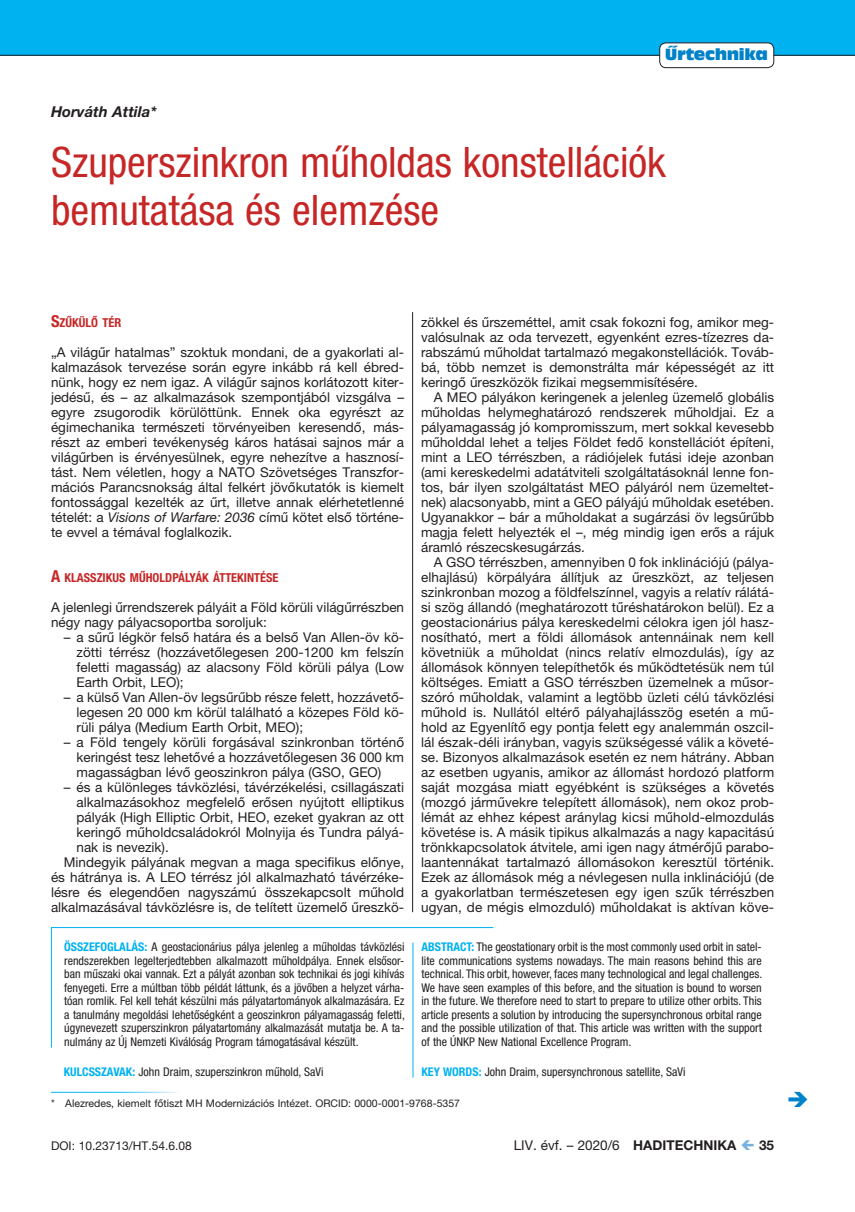
<style>
.page{position:relative;width:855px;height:1212px;background:#fff}
.page>*{position:absolute;margin:0;border:0;box-sizing:border-box;transform-origin:0 0}
.t1{font:condensed 42px/48px "Helvetica Neue LT Pro";color:#c62626}
.t2{font:italic 700 15px "Helvetica Neue LT Pro";color:#231f20}
.t3{font:15px "Antique Olive Compact";letter-spacing:-.02em;color:#0082c8}
.t4{font:13.5px/15px "Helvetica Neue LT Pro";color:#231f20;text-align:justify}
.t5{font:700 13.5px "Helvetica Neue LT Pro";color:#231f20}
.t6{font:700 condensed 12.3px "Helvetica Neue LT Pro";color:#c62626}
.t7{font:condensed 12px/13.5px "Helvetica Neue LT Pro";color:#231f20;text-align:justify}
.t8{font:12px "Helvetica Neue LT Pro";color:#231f20}
.t9{font:10.5px "Helvetica Neue LT Pro";color:#231f20}
.s1{font-size:16.5px}
.s2{font-style:italic}
.s3{font-weight:700;color:#00b2ef}
.s4{font-weight:700}
</style>
<div class="page">
<hr style="left:412px;top:942px;width:1px;height:135px;background:#00b2ef">
<svg style="left:51px;top:927px;width:443px;height:121px"></svg>
<div style="left:0;top:0;width:855px;height:55px;background:#00b2ef"></div>
<hr style="left:0;top:55px;width:855px;height:1px;background:#231f20">
<div style="left:659px;top:43px;width:114px;height:25px;background:#fff;border-radius:6px"></div>
<div style="left:659px;top:43px;width:115px;height:25px;border:1px solid #231f20;border-radius:6px"></div>
<hr style="left:412px;top:312px;width:1px;height:600px;background:#231f20">
<p class="t3" style="left:664px;top:44px;width:105px">Űrtechnika</p>
<p class="t2" style="left:51px;top:102px;width:107px">Horváth Attila*</p>
<h1 class="t1" style="left:51px;top:138px;width:616px">Szuperszinkron műholdas konstellációk bemutatása és elemzése</h1>
<p class="t6" style="left:51px;top:315px;width:72px"><span class="s1">S</span>ZŰKÜLŐ TÉR</p>
<p class="t4" style="left:51px;top:345px;width:354px">„A világűr hatalmas” szoktuk mondani, de a gyakorlati al&shy;kalmazások tervezése során egyre inkább rá kell ébred&shy;nünk, hogy ez nem igaz. A világűr sajnos korlátozott kiter&shy;jedésű, és – az alkalmazások szempontjából vizsgálva – egyre zsugorodik körülöttünk. Ennek oka egyrészt az égimechanika természeti törvényeiben keresendő, más&shy;részt az emberi tevékenység káros hatásai sajnos már a világűrben is érvényesülnek, egyre nehezítve a hasznosí&shy;tást. Nem véletlen, hogy a NATO Szövetséges Transzfor&shy;mációs Parancsnokság által felkért jövőkutatók is kiemelt fontossággal kezelték az űrt, illetve annak elérhetetlenné tételét: a <span class="s2">Visions of Warfare: 2036</span> című kötet első történe&shy;te evvel a témával foglalkozik.</p>
<p class="t6" style="left:51px;top:570px;width:229px"><span class="s1">A</span> KLASSZIKUS MŰHOLDPÁLYÁK ÁTTEKINTÉSE</p>
<p class="t4" style="left:51px;top:600px;width:354px">A jelenlegi űrrendszerek pályáit a Föld körüli világűrrészben négy nagy pályacsoportba soroljuk:</p>
<p class="t4" style="left:77px;top:630px;width:329px;text-indent:-13px">– a sűrű légkör felső határa és a belső Van Allen-öv kö&shy;zötti térrész (hozzávetőlegesen 200-1200 km felszín feletti magasság) az alacsony Föld körüli pálya (Low Earth Orbit, LEO);</p>
<p class="t4" style="left:77px;top:690px;width:329px;text-indent:-13px">– a külső Van Allen-öv legsűrűbb része felett, hozzávető&shy;legesen 20 000 km körül található a közepes Föld kö&shy;rüli pálya (Medium Earth Orbit, MEO);</p>
<p class="t4" style="left:77px;top:735px;width:329px;text-indent:-13px">– a Föld tengely körüli forgásával szinkronban történő keringést tesz lehetővé a hozzávetőlegesen 36 000 km magasságban lévő geoszinkron pálya (GSO, GEO)</p>
<p class="t4" style="left:64px;top:780px;width:342px">– és a különleges távközlési, távérzékelési, csillagászati</p>
<p class="t4" style="left:77px;top:795px;width:329px">alkalmazásokhoz megfelelő erősen nyújtott elliptikus</p>
<p class="t4" style="left:77px;top:810px;width:329px">pályák (High Elliptic Orbit, HEO, ezeket gyakran az ott</p>
<p class="t4" style="left:77px;top:825px;width:329px">keringő műholdcsaládokról Molnyija és Tundra pályá-</p>
<p class="t4" style="left:77px;top:840px;width:94px">nak is nevezik).</p>
<p class="t4" style="left:64px;top:855px;width:342px">Mindegyik pályának megvan a maga specifikus előnye,</p>
<p class="t4" style="left:51px;top:870px;width:354px">és hátránya is. A LEO térrész jól alkalmazható távérzéke-</p>
<p class="t4" style="left:51px;top:885px;width:354px">lésre és elegendően nagyszámú összekapcsolt műhold</p>
<p class="t4" style="left:51px;top:900px;width:354px">alkalmazásával távközlésre is, de telített üzemelő űreszkö-</p>
<p class="t4" style="left:421px;top:315px;width:354px">zökkel és űrszeméttel, amit csak fokozni fog, amikor meg&shy;valósulnak az oda tervezett, egyenként ezres-tízezres da&shy;rabszámú műholdat tartalmazó megakonstellációk. Továb&shy;bá, több nemzet is demonstrálta már képességét az itt keringő űreszközök fizikai megsemmisítésére.</p>
<p class="t4" style="left:421px;top:390px;width:354px;text-indent:13px">A MEO pályákon keringenek a jelenleg üzemelő globális műholdas helymeghatározó rendszerek műholdjai. Ez a pályamagasság jó kompromisszum, mert sokkal kevesebb műholddal lehet a teljes Földet fedő konstellációt építeni, mint a LEO térrészben, a rádiójelek futási ideje azonban (ami kereskedelmi adatátviteli szolgáltatásoknál lenne fon&shy;tos, bár ilyen szolgáltatást MEO pályáról nem üzemeltet&shy;nek) alacsonyabb, mint a GEO pályájú műholdak esetében.<br>Ugyanakkor – bár a műholdakat a sugárzási öv legsűrűbb magja felett helyezték el –, még mindig igen erős a rájuk áramló részecskesugárzás.</p>
<p class="t4" style="left:421px;top:555px;width:354px;text-indent:13px">A GSO térrészben, amennyiben 0 fok inklinációjú (pálya&shy;elhajlású) körpályára állítjuk az űreszközt, az teljesen szinkronban mozog a földfelszínnel, vagyis a relatív rálátá&shy;si szög állandó (meghatározott tűréshatárokon belül). Ez a geostacionárius pálya kereskedelmi célokra igen jól hasz&shy;nosítható, mert a földi állomások antennáinak nem kell követniük a műholdat (nincs relatív elmozdulás), így az állomások könnyen telepíthetők és működtetésük nem túl költséges. Emiatt a GSO térrészben üzemelnek a műsor&shy;szóró műholdak, valamint a legtöbb üzleti célú távközlési műhold is. Nullától eltérő pályahajlásszög esetén a mű&shy;hold az Egyenlítő egy pontja felett egy analemmán oszcil&shy;lál észak-déli irányban, vagyis szükségessé válik a követé&shy;se. Bizonyos alkalmazások esetén ez nem hátrány. Abban az esetben ugyanis, amikor az állomást hordozó platform saját mozgása miatt egyébként is szükséges a követés (mozgó járművekre telepített állomások), nem okoz prob&shy;lémát az ehhez képest aránylag kicsi műhold-elmozdulás követése is. A másik tipikus alkalmazás a nagy kapacitású trönkkapcsolatok átvitele, ami igen nagy átmérőjű parabo&shy;laantennákat tartalmazó állomásokon keresztül történik.<br>Ezek az állomások még a névlegesen nulla inklinációjú (de a gyakorlatban természetesen egy igen szűk térrészben ugyan, de mégis elmozduló) műholdakat is aktívan köve-</p>
<p class="t7" style="left:64px;top:940px;width:342px"><span class="s3">ÖSSZEFOGLALÁS:</span> A geostacionárius pálya jelenleg a műholdas távközlési rendszerekben legelterjedtebben alkalmazott műholdpálya. Ennek elsősor&shy;ban műszaki okai vannak. Ezt a pályát azonban sok technikai és jogi kihívás fenyegeti. Erre a múltban több példát láttunk, és a jövőben a helyzet várha&shy;tóan romlik. Fel kell tehát készülni más pályatartományok alkalmazására. Ez a tanulmány megoldási lehetőségként a geoszinkron pályamagasság feletti, úgynevezett szuperszinkron pályatartomány alkalmazását mutatja be. A ta&shy;nulmány az Új Nemzeti Kiválóság Program támogatásával készült.</p>
<p class="t7" style="left:421px;top:940px;width:342px"><span class="s3">ABSTRACT:</span> The geostationary orbit is the most commonly used orbit in satel&shy;lite communications systems nowadays. The main reasons behind this are technical. This orbit, however, faces many technological and legal challenges.<br>We have seen examples of this before, and the situation is bound to worsen in the future. We therefore need to start to prepare to utilize other orbits. This article presents a solution by introducing the supersynchronous orbital range and the possible utilization of that. This article was written with the support of the ÚNKP New National Excellence Program.</p>
<p class="t7" style="left:64px;top:1065px;width:261px"><span class="s3">KULCSSZAVAK:</span> John Draim, szuperszinkron műhold, SaVi</p>
<p class="t7" style="left:421px;top:1065px;width:265px"><span class="s3">KEY WORDS:</span> John Draim, supersynchronous satellite, SaVi</p>
<p class="t9" style="left:51px;top:1097px;width:410px">* Alezredes, kiemelt főtiszt MH Modernizációs Intézet. ORCID: 0000-0001-9768-5357</p>
<p class="t8" style="left:51px;top:1138px;width:142px">DOI: 10.23713/HT.54.6.08</p>
<p class="t4" style="left:514px;top:1137px;width:224px">LIV. évf. – 2020/6 <span class="s4">HADITECHNIKA</span></p>
<p class="t5" style="left:759px;top:1137px;width:17px">35</p>
</div>
